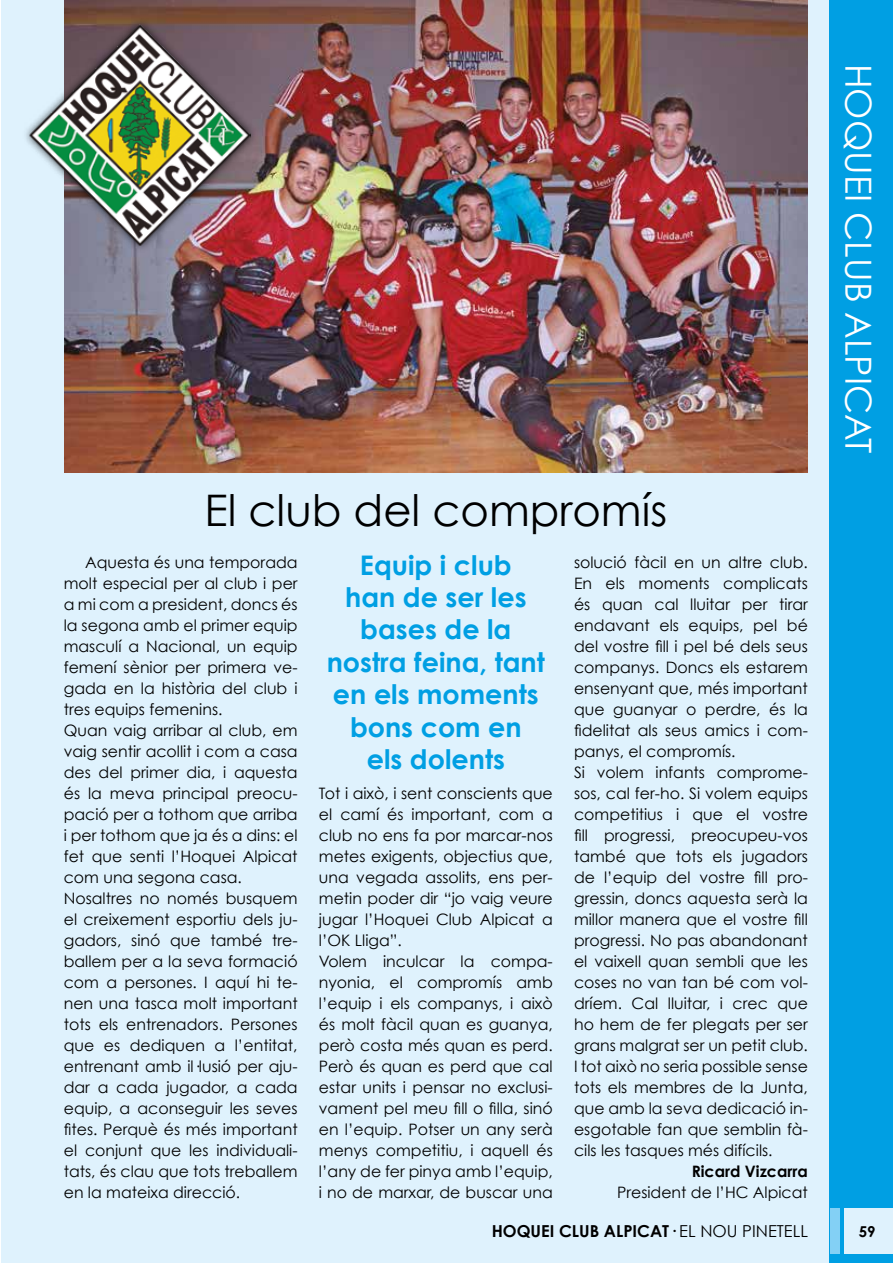
<style>
.page{position:relative;width:893px;height:1263px;background:#fff}
.page>*{position:absolute;margin:0;border:0;box-sizing:border-box;transform-origin:0 0}
.t1{font:43.5px "Century Gothic";color:#000}
.t2{font:36px "Century Gothic";color:#fff}
.t3{font:700 27px/32.4px "Century Gothic";color:#009fe3;text-align:center}
.t4{font:700 16.5px "Century Gothic";color:#000}
.t5{font:15.75px/21px "Century Gothic";color:#000}
.t6{font:700 15.75px "Century Gothic";color:#000}
.t7{font:700 15px "Century Gothic";color:#000}
.s1{font-weight:400}
</style>
<div class="page">
<div style="left:1px;top:0;width:829px;height:1263px;background:#dff2fd"></div>
<div style="left:830px;top:0;width:63px;height:1263px;background:#009fe3"></div>
<div style="left:845px;top:1208px;width:48px;height:45px;background:#dff2fd"></div>
<div style="left:830px;top:1208px;width:9px;height:45px;background:#83d0f5"></div>
<img style="left:65px;top:0;width:742px;height:472px">
<div style="left:22px;top:17px;width:237px;height:236px;background:#000;opacity:.75"></div>
<img style="left:30px;top:25px;width:221px;height:221px">
<h1 class="t1" style="left:204px;top:483px;width:464px">El club del compromís</h1>
<h3 class="t3" style="left:327px;top:548px;width:220px">Equip i club<br>han de ser les bases de la nostra feina, tant en els moments bons com en<br>els dolents</h3>
<p class="t5" style="left:574px;top:551px;width:235px">solució fàcil en un altre club.<br>En els moments complicats és quan cal lluitar per tirar endavant els equips, pel bé del vostre fill i pel bé dels seus companys. Doncs els estarem ensenyant que, més important que guanyar o perdre, és la fidelitat als seus amics i com&shy;panys, el compromís.<br>Si volem infants comprome&shy;sos, cal fer-ho. Si volem equips competitius i que el vostre fill progressi, preocupeu-vos també que tots els jugadors de l’equip del vostre fill pro&shy;gressin, doncs aquesta serà la millor manera que el vostre fill progressi. No pas abandonant el vaixell quan sembli que les coses no van tan bé com vol&shy;dríem. Cal lluitar, i crec que ho hem de fer plegats per ser grans malgrat ser un petit club.<br>I tot això no seria possible sense tots els membres de la Junta, que amb la seva dedicació in&shy;esgotable fan que semblin fà&shy;cils les tasques més difícils.</p>
<p class="t6" style="left:692px;top:1161px;width:118px">Ricard Vizcarra</p>
<p class="t5" style="left:617px;top:1181px;width:192px">President de l’HC Alpicat</p>
<p class="t5" style="left:64px;top:551px;width:235px;text-indent:21px">Aquesta és una temporada molt especial per al club i per a mi com a president, doncs és la segona amb el primer equip masculí a Nacional, un equip femení sènior per primera ve&shy;gada en la història del club i tres equips femenins.<br>Quan vaig arribar al club, em vaig sentir acollit i com a casa des del primer dia, i aquesta és la meva principal preocu&shy;pació per a tothom que arriba i per tothom que ja és a dins: el fet que senti l’Hoquei Alpicat com una segona casa.<br>Nosaltres no només busquem el creixement esportiu dels ju&shy;gadors, sinó que també tre&shy;ballem per a la seva formació com a persones. I aquí hi te&shy;nen una tasca molt important tots els entrenadors. Persones que es dediquen a l’entitat, entrenant amb il·lusió per aju&shy;dar a cada jugador, a cada equip, a aconseguir les seves fites. Perquè és més important el conjunt que les individuali&shy;tats, és clau que tots treballem en la mateixa direcció.</p>
<p class="t5" style="left:319px;top:782px;width:235px">Tot i això, i sent conscients que el camí és important, com a club no ens fa por marcar-nos metes exigents, objectius que, una vegada assolits, ens per&shy;metin poder dir “jo vaig veure jugar l’Hoquei Club Alpicat a l’OK Lliga”.<br>Volem inculcar la compa&shy;nyonia, el compromís amb l’equip i els companys, i això és molt fàcil quan es guanya, però costa més quan es perd.<br>Però és quan es perd que cal estar units i pensar no exclusi&shy;vament pel meu fill o filla, sinó en l’equip. Potser un any serà menys competitiu, i aquell és l’any de fer pinya amb l’equip, i no de marxar, de buscar una</p>
<h2 class="t2" style="left:881px;top:64px;width:391px;rotate:90deg">HOQUEI CLUB ALPICAT</h2>
<p class="t4" style="left:492px;top:1221px;width:318px">HOQUEI CLUB ALPICAT· <span class="s1">EL NOU PINETELL</span></p>
<p class="t7" style="left:859px;top:1221px;width:18px">59</p>
</div>
